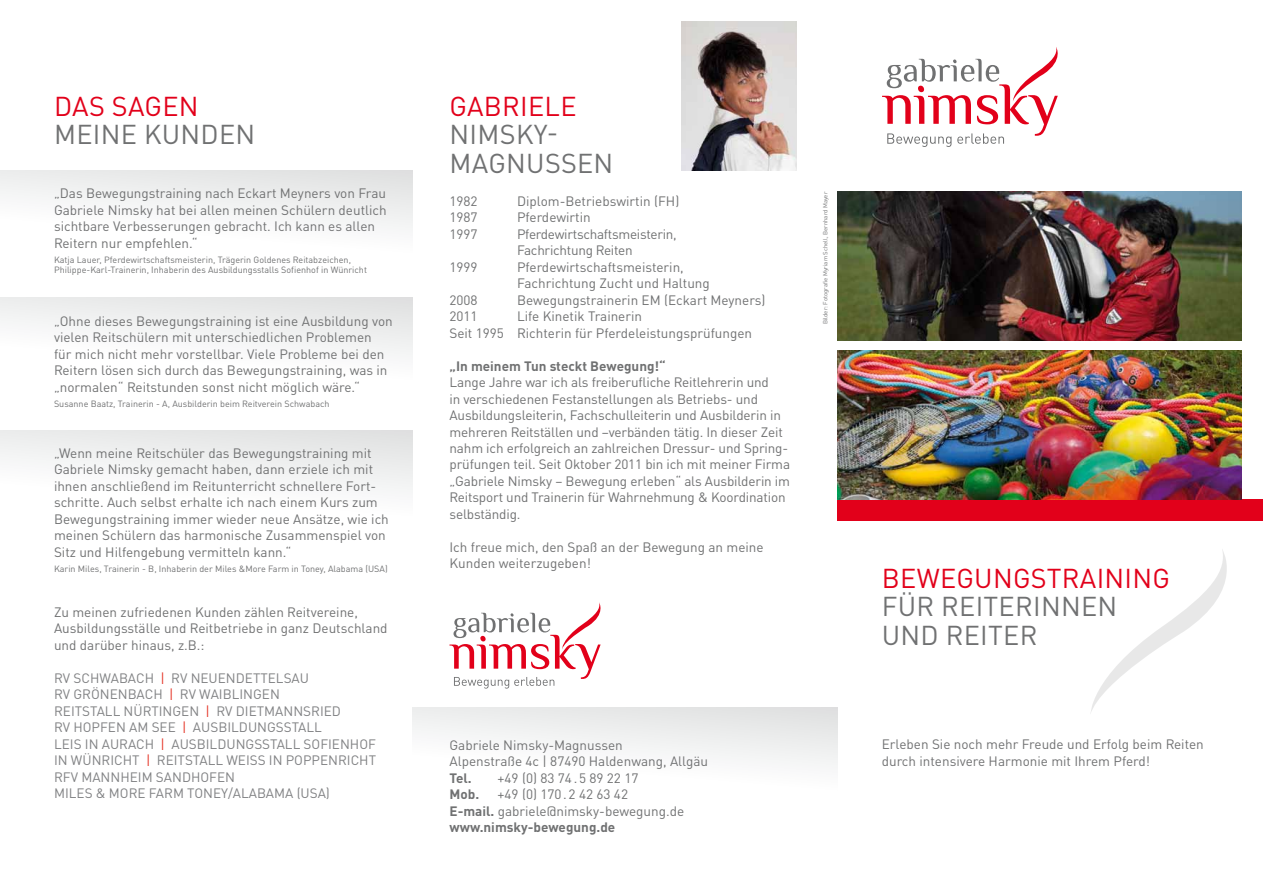
<style>
.page{position:relative;width:1263px;height:893px;background:#fff}
.page>*{position:absolute;margin:0;border:0;box-sizing:border-box;transform-origin:0 0}
.t1{font:27px/28.5px "DINOT";letter-spacing:.01em;color:#707172}
.t2{font:27px "DINOT";letter-spacing:.01em;color:#e2001a}
.t3{font:13.5px/16.5px "DINOT";color:#707172}
.t4{font:13.5px/16.5px "DINOT";color:#808183}
.t5{font:700 13.5px "DINOT";color:#707172}
.t6{font:9px/10.5px "DINOT";color:#707172}
.t7{font:6px "DINOT";color:#707172}
.s1{color:#e53527}
.s2{font-weight:700}
</style>
<div class="page">
<div style="left:0;top:170px;width:412px;height:138px;background:linear-gradient(to bottom,#eaebec,#fff)"></div>
<div style="left:0;top:297px;width:412px;height:138px;background:linear-gradient(to bottom,#ebecec,#fff)"></div>
<div style="left:0;top:430px;width:412px;height:146px;background:linear-gradient(to bottom,#ebecec,#fff)"></div>
<div style="left:412px;top:707px;width:426px;height:139px;background:linear-gradient(to bottom,#eceded,#fff)"></div>
<svg style="left:882px;top:47px;width:176px;height:100px"></svg>
<svg style="left:449px;top:602px;width:152px;height:87px"></svg>
<div style="left:838px;top:500px;width:425px;height:21px;background:#e2001a"></div>
<img style="left:838px;top:191px;width:404px;height:149px">
<img style="left:838px;top:351px;width:404px;height:149px">
<img style="left:682px;top:21px;width:114px;height:149px">
<svg style="left:1091px;top:549px;width:136px;height:163px"></svg>
<h1 class="t2" style="left:54px;top:89px;width:146px">Das sagen</h1>
<h1 class="t1" style="left:54px;top:120px;width:203px">meine Kunden</h1>
<p class="t3" style="left:54px;top:185px;width:334px">„Das Bewegungstraining nach Eckart Meyners von Frau Gabriele N imsky hat bei allen meinen Schülern deutlich sichtbare Verbesserungen gebracht. Ich kann es allen Reitern nur empfehlen.“</p>
<p class="t6" style="left:54px;top:254px;width:314px">Katja Lauer, Pferdewirtschaftsmeisterin, Trägerin Goldenes Reitabzeichen,<br>Philippe-Karl-Trainerin, I nhaberin des Ausbildungsstalls Sofienhof in Wünricht</p>
<p class="t3" style="left:54px;top:312px;width:340px">„Ohne dieses Bewegungstraining ist eine Ausbildung von vielen Reitschülern mit unterschiedlichen Problemen für mich nicht mehr vorstellbar. Viele Probleme bei den Reitern lösen sich durch das Bewegungstraining, was in „normalen“ Reitstunden sonst nicht möglich wäre.“</p>
<p class="t6" style="left:54px;top:398px;width:277px">Susanne Baatz, Trainerin - A, Ausbilderin beim Reitverein Schwabach</p>
<p class="t3" style="left:54px;top:444px;width:336px">„Wenn meine Reitschüler das Bewegungstraining mit Gabriele N imsky gemacht haben, dann erziele ich mit ihnen anschließend im Reitunterricht schnellere Fort&shy;schritte. Auch selbst erhalte ich nach einem Kurs zum Bewegungstraining immer wieder neue Ansätze, wie ich meinen Schülern das harmonische Zusammenspiel von Sitz und Hilfengebung vermitteln kann.“</p>
<p class="t6" style="left:54px;top:563px;width:321px">Karin M iles, Trainerin - B, I nhaberin der M iles &amp;More Farm in Toney, Alabama (USA</p>
<p class="t6" style="left:385px;top:563px;width:4px">)</p>
<p class="t3" style="left:54px;top:603px;width:335px">Zu meinen zufriedenen Kunden zählen Reitvereine,<br>Ausbildungsställe und Reitbetriebe in ganz Deutschland und darüber hinaus, z.B.:</p>
<p class="t4" style="left:54px;top:669px;width:323px">RV Schwabach <span class="s1">|</span> RV N euendettelsau<br>RV Grönenbach <span class="s1">|</span> RV Waiblingen<br>Reitstall N ürtingen <span class="s1">|</span> RV Dietmannsried<br>RV Hopfen am See <span class="s1">|</span> Ausb ildungsstall<br>Leis in Aurach <span class="s1">|</span> Ausbildungsstall Sofienhof in Wünricht <span class="s1">|</span> Reitstall WeiSS in Popp</p>
<p class="t4" style="left:320px;top:752px;width:58px">enricht</p>
<p class="t4" style="left:54px;top:768px;width:256px;text-indent:102px">Sandhofen<br>M iles &amp; Mo re Farm To ney/Alabama (USA</p>
<p class="t4" style="left:54px;top:768px;width:84px">RFV MaNN HEIM</p>
<p class="t4" style="left:326px;top:785px;width:6px">)</p>
<h1 class="t2" style="left:450px;top:89px;width:128px">Gabriele</h1>
<h1 class="t1" style="left:450px;top:120px;width:165px">N imsky-<br>Magnussen</h1>
<p class="t3" style="left:449px;top:192px;width:55px">1982 D</p>
<p class="t3" style="left:526px;top:192px;width:155px">iplom-Betriebswirtin (FH)</p>
<p class="t3" style="left:449px;top:209px;width:30px">1987</p>
<p class="t3" style="left:517px;top:209px;width:75px">Pferdewirtin</p>
<p class="t3" style="left:449px;top:225px;width:30px">1997</p>
<p class="t3" style="left:517px;top:225px;width:161px">Pferdewirtschaftsmeisterin,<br>Fachrichtung Reiten</p>
<p class="t3" style="left:449px;top:258px;width:30px">1999</p>
<p class="t3" style="left:517px;top:258px;width:168px">Pferdewirtschaftsmeisterin,</p>
<p class="t3" style="left:449px;top:275px;width:39px">F</p>
<p class="t3" style="left:524px;top:275px;width:187px">achrichtung Zucht und Haltung</p>
<p class="t3" style="left:449px;top:291px;width:30px">2008</p>
<p class="t3" style="left:517px;top:291px;width:250px">Bewegungstrainerin EM (Eckart Meyners)</p>
<p class="t3" style="left:449px;top:308px;width:30px">2011</p>
<p class="t3" style="left:449px;top:308px;width:304px;text-indent:67px">Life Kinetik Trainerin<br>Seit 1995 Richterin für Pferdeleistungsprüfungen</p>
<p class="t5" style="left:449px;top:357px;width:218px">„In meinem Tun steckt Bewegung!“</p>
<p class="t3" style="left:449px;top:374px;width:342px">Lange Jahre war ich als freiberufliche Reitlehrerin und<br>in verschiedenen Festanstellungen als Betriebs- und Ausbildungsleiterin, Fachschulleiterin und Ausbilderin in mehreren Reitställen und –verbänden tätig. I n dieser Zeit nahm ich erfolgreich an zahlreichen Dressur- und Spring&shy;prüfungen teil. Seit Oktober 2011 bin ich mit meiner Firma „Gabriele N imsky – Bewegung erleben“ als Ausbilderin im Reitsport und Trainerin für Wahrnehmung &amp; Koordination selbständig.</p>
<p class="t3" style="left:449px;top:539px;width:316px">Ich freue mich, den Spaß an der Bewegung an meine<br>Kunden weiterzugeben!</p>
<p class="t7" style="left:821px;top:324px;width:134px;rotate:-90deg">Bilder: Fotografie Myriam Schell, Bernhard Mayer</p>
<p class="t3" style="left:449px;top:737px;width:260px">Gabriele N imsky-Magnussen<br>Alpenstraße 4c | 87490 Haldenwang, Allgäu</p>
<p class="t5" style="left:449px;top:769px;width:24px">Tel.</p>
<p class="t3" style="left:497px;top:770px;width:142px">+49 (0) 83 74.5 89 22 17</p>
<p class="t5" style="left:449px;top:786px;width:31px">Mob.</p>
<p class="t3" style="left:449px;top:786px;width:236px;text-indent:48px">+49 (0) 170.2 42 63 42<br><span class="s2">E-mail.</span> gabriele@nimsky-bewegung.de <span class="s2">www.nimsky-bewegung.de</span></p>
<h1 class="t2" style="left:882px;top:561px;width:290px">Bewegungstraining</h1>
<h1 class="t1" style="left:882px;top:592px;width:237px">für Reiterinnen und Reiter</h1>
<p class="t3" style="left:882px;top:736px;width:324px">Erleben Sie noch mehr Freude und Erfolg beim Reiten durch intensivere Harmonie mit I hrem Pferd!</p>
</div>
